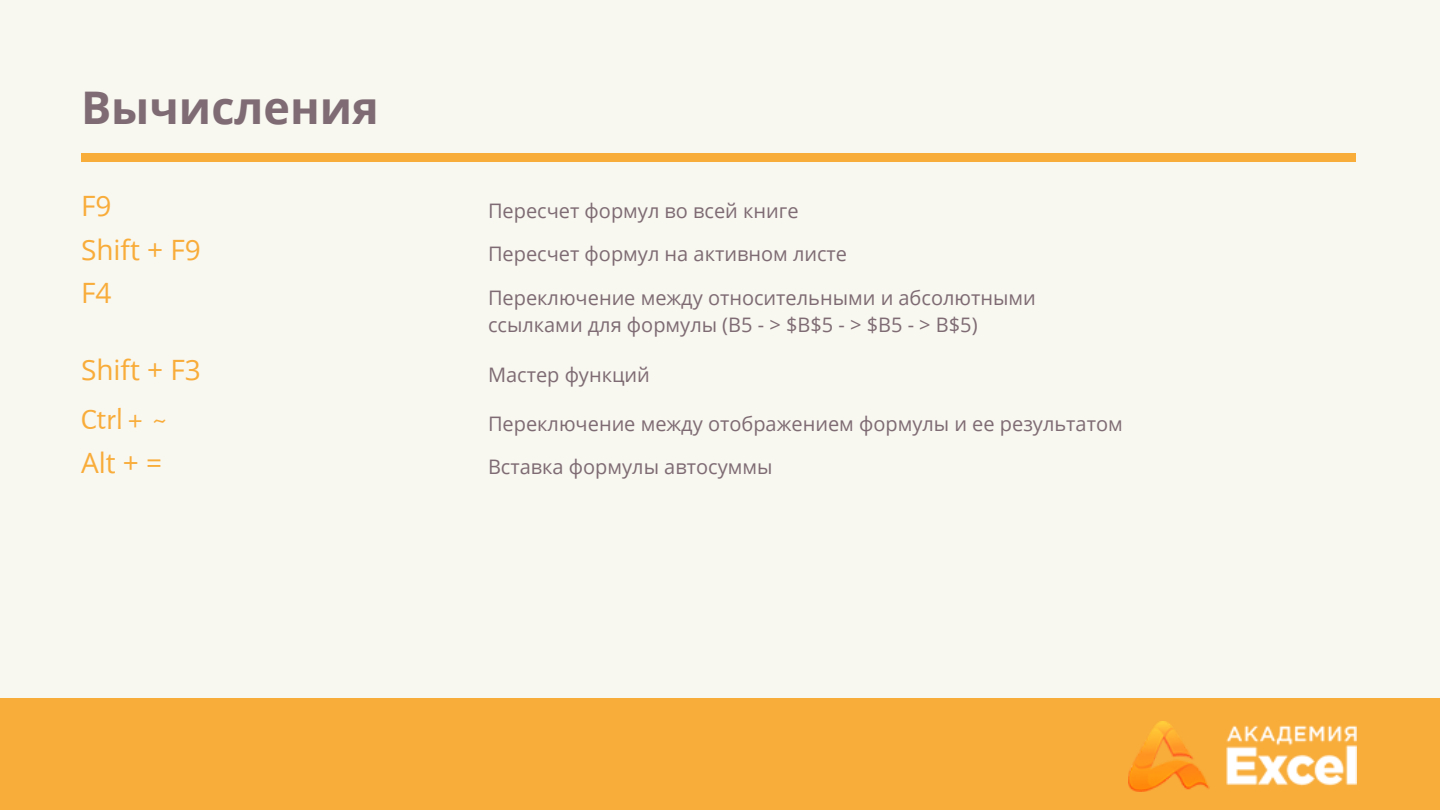
<style>
.page{position:relative;width:1440px;height:810px;background:#f8f7f0}
.page>*{position:absolute;margin:0;border:0;box-sizing:border-box;transform-origin:0 0}
.t1{font:700 45px "Open Sans";color:#7e6b73}
.t2{font:30px "Alegreya Sans";color:#f8ac39}
.t3{font:28px "Open Sans";color:#f8ac39}
.t4{font:20px/27.6px "Open Sans";color:#7e6b73}
</style>
<div class="page">
<div style="left:0;top:698px;width:1440px;height:112px;background:#f8ac39"></div>
<div style="left:81px;top:153px;width:1275px;height:9px;background:#f8ac39"></div>
<img style="left:1129px;top:722px;width:227px;height:69px">
<h1 class="t1" style="left:81px;top:76px;width:299px">Вычисления</h1>
<h3 class="t3" style="left:81px;top:187px;width:32px">F9</h3>
<p class="t4" style="left:488px;top:197px;width:312px">Пересчет формул во всей книге</p>
<h3 class="t3" style="left:81px;top:230px;width:121px">Shift + F9</h3>
<p class="t4" style="left:488px;top:240px;width:361px">Пересчет формул на активном листе</p>
<h3 class="t3" style="left:81px;top:273px;width:32px">F4</h3>
<p class="t4" style="left:488px;top:283px;width:549px">Переключение между относительными и абсолютными ссылками для формулы (В5 - &gt; $B$5 - &gt; $B5 - &gt; B$5)</p>
<h3 class="t3" style="left:81px;top:350px;width:121px">Shift + F3</h3>
<p class="t4" style="left:488px;top:360px;width:163px">Мастер функций</p>
<h2 class="t2" style="left:81px;top:402px;width:87px">Ctrl + ~</h2>
<p class="t4" style="left:488px;top:409px;width:636px">Переключение между отображением формулы и ее результатом</p>
<h3 class="t3" style="left:81px;top:443px;width:83px">Alt + =</h3>
<p class="t4" style="left:488px;top:453px;width:286px">Вставка формулы автосуммы</p>
</div>
